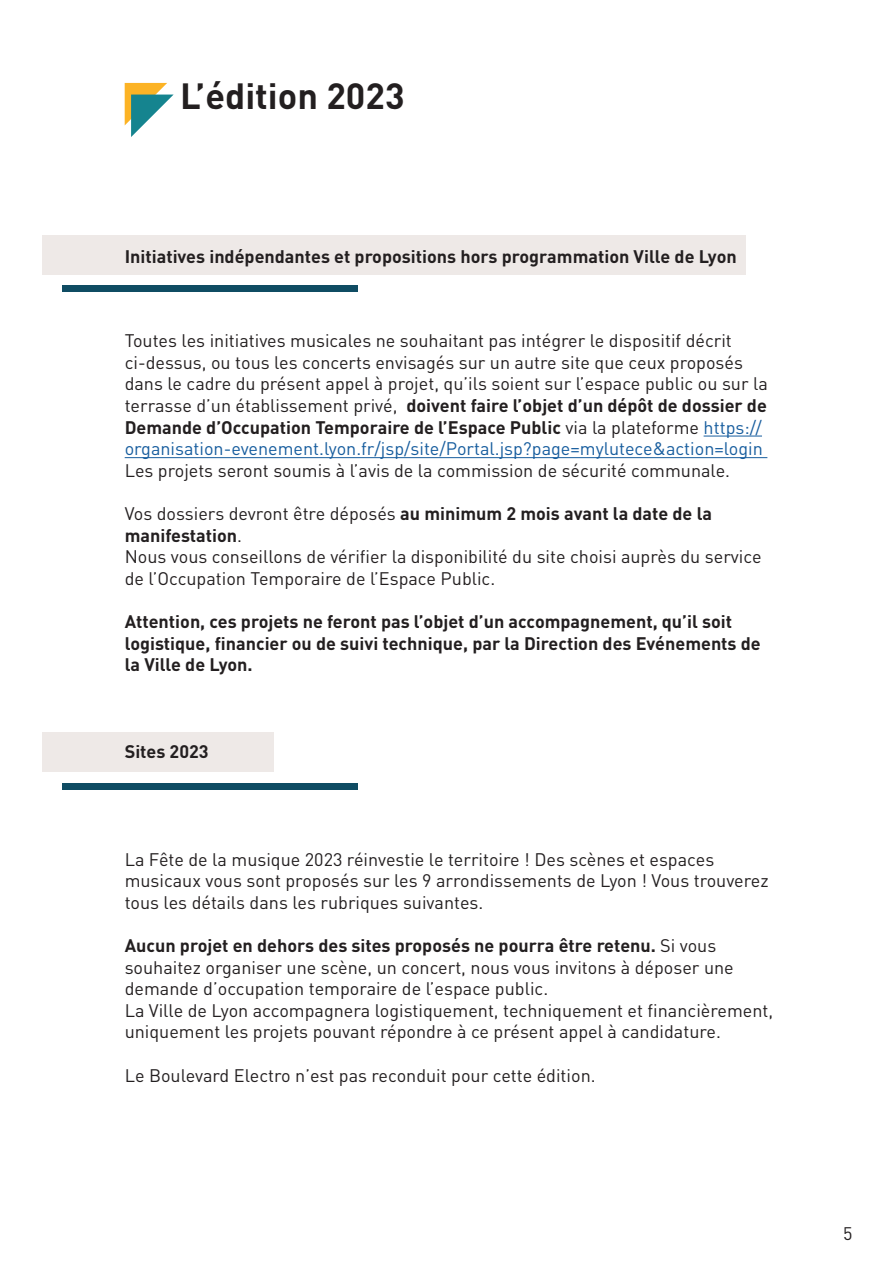
<style>
.page{position:relative;width:893px;height:1263px;background:#fff}
.page>*{position:absolute;margin:0;border:0;box-sizing:border-box;transform-origin:0 0}
.t1{font:700 36px "DIN Pro";color:#231f20}
.t2{font:18px/21.6px "DIN Pro";color:#231f20}
.t3{font:700 18px/21.6px "DIN Pro";color:#231f20}
.s1{font-weight:700}
.s2{color:#175d9e}
</style>
<div class="page">
<div style="left:62px;top:783px;width:296px;height:7px;background:#0f4c63"></div>
<div style="left:43px;top:732px;width:231px;height:40px;background:#eee9e7"></div>
<div style="left:62px;top:286px;width:296px;height:6px;background:#0f4c63"></div>
<div style="left:43px;top:235px;width:703px;height:39px;background:#eee9e7"></div>
<hr style="left:704px;top:436px;width:58px;height:1px;background:#175d9e">
<hr style="left:125px;top:457px;width:642px;height:1px;background:#175d9e">
<svg style="left:125px;top:83px;width:49px;height:54px"></svg>
<h1 class="t1" style="left:180px;top:66px;width:226px">L’édition 2023</h1>
<p class="t3" style="left:125px;top:243px;width:614px">Initiatives indépendantes et propositions hors programmation Ville de Lyon</p>
<p class="t2" style="left:125px;top:328px;width:645px">Toutes les initiatives musicales ne souhaitant pas intégrer le dispositif décrit ci-dessus, ou tous les concerts envisagés sur un autre site que ceux proposés dans le cadre du présent appel à projet, qu’ils soient sur l’espace public ou sur la terrasse d’un établissement privé, <span class="s1">doivent faire l’objet d’un dépôt de dossier de Demande d’Occupation Temporaire de l’Espace Public</span> via la plateforme <span class="s2">https:// organisation-evenement.lyon.fr/jsp/site/Portal.jsp?page=mylutece&amp;action=login</span></p>
<p class="t2" style="left:125px;top:458px;width:607px">Les projets seront soumis à l’avis de la commission de sécurité communale.</p>
<p class="t2" style="left:125px;top:501px;width:638px">Vos dossiers devront être déposés <span class="s1">au minimum 2 mois avant la date de la manifestation</span>.<br>Nous vous conseillons de vérifier la disponibilité du site choisi auprès du service de l’Occupation Temporaire de l’Espace Public.</p>
<p class="t3" style="left:125px;top:608px;width:637px">Attention, ces projets ne feront pas l’objet d’un accompagnement, qu’il soit logistique, financier ou de suivi technique, par la Direction des Evénements de la Ville de Lyon.</p>
<p class="t3" style="left:125px;top:738px;width:85px">Sites 2023</p>
<p class="t2" style="left:125px;top:846px;width:645px">La Fête de la musique 2023 réinvestie le territoire ! Des scènes et espaces musicaux vous sont proposés sur les 9 arrondissements de Lyon ! Vous trouverez tous les détails dans les rubriques suivantes.</p>
<p class="t2" style="left:125px;top:933px;width:650px"><span class="s1">Aucun projet en dehors des sites proposés ne pourra être retenu.</span> Si vous souhaitez organiser une scène, un concert, nous vous invitons à déposer une demande d’occupation temporaire de l’espace public.<br>La Ville de Lyon accompagnera logistiquement, techniquement et financièrement, uniquement les projets pouvant répondre à ce présent appel à candidature.</p>
<p class="t2" style="left:125px;top:1062px;width:472px">Le Boulevard Electro n’est pas reconduit pour cette édition.</p>
<p class="t2" style="left:843px;top:1221px;width:11px">5</p>
</div>
